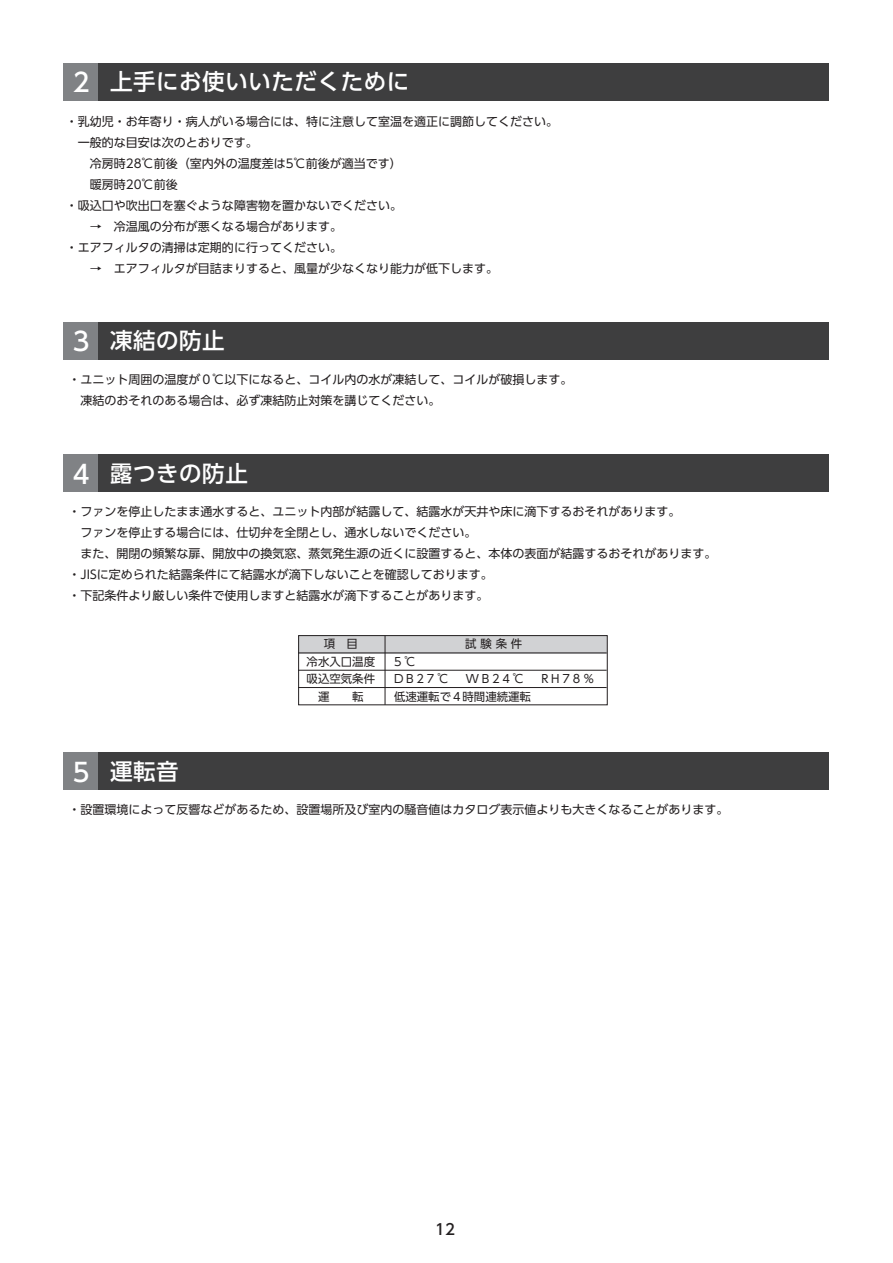
<style>
.page{position:relative;width:893px;height:1263px;background:#fff}
.page>*{position:absolute;margin:0;border:0;box-sizing:border-box;transform-origin:0 0}
.t1{font:500 22.5px "UD Shin Go Pro";letter-spacing:.025em;color:#fff}
.t2{font:500 15px "UD Shin Go Pro";color:#231f20}
.t3{font:12px/21px "UD Shin Go Pro";color:#231f20}
.t4{font:11.4px "UD Shin Go Pro";color:#231f20}
.s1{font-size:25.5px}
</style>
<div class="page">
<div style="left:63px;top:63px;width:765px;height:37px;background:#3e3e3f"></div>
<div style="left:63px;top:63px;width:34px;height:37px;background:#808285"></div>
<div style="left:63px;top:322px;width:765px;height:37px;background:#3e3e3f"></div>
<div style="left:63px;top:322px;width:34px;height:37px;background:#808285"></div>
<div style="left:63px;top:454px;width:765px;height:38px;background:#3e3e3f"></div>
<div style="left:63px;top:454px;width:34px;height:38px;background:#808285"></div>
<div style="left:63px;top:752px;width:765px;height:38px;background:#3e3e3f"></div>
<div style="left:63px;top:752px;width:34px;height:38px;background:#808285"></div>
<div style="left:299px;top:635px;width:308px;height:18px;background:#d1d2d4"></div>
<div style="left:298px;top:635px;width:309px;height:70px;border:1px solid #231f20"></div>
<hr style="left:298px;top:653px;width:309px;height:1px;background:#231f20">
<hr style="left:298px;top:670px;width:309px;height:1px;background:#231f20">
<hr style="left:298px;top:687px;width:309px;height:1px;background:#231f20">
<hr style="left:385px;top:636px;width:1px;height:69px;background:#231f20">
<h1 class="t1" style="left:73px;top:63px;width:338px"><span class="s1">2</span> 上手にお使いいただくために</h1>
<p class="t3" style="left:66px;top:111px;width:493px">・乳幼児・お年寄り・病人がいる場合には、特に注意して室温を適正に調節してください。</p>
<p class="t3" style="left:78px;top:132px;width:182px">一般的な目安は次のとおりです。</p>
<p class="t3" style="left:90px;top:153px;width:313px">冷房時28℃前後（室内外の温度差は5℃前後が適当です）</p>
<p class="t3" style="left:90px;top:174px;width:89px">暖房時20℃前後</p>
<p class="t3" style="left:66px;top:195px;width:337px">・吸込口や吹出口を塞ぐような障害物を置かないでください。</p>
<p class="t3" style="left:66px;top:216px;width:277px">　　→ 冷温風の分布が悪くなる場合があります。</p>
<p class="t3" style="left:66px;top:237px;width:277px">・エアフィルタの清掃は定期的に行ってください。</p>
<p class="t3" style="left:66px;top:258px;width:433px">　　→ エアフィルタが目詰まりすると、風量が少なくなり能力が低下します。</p>
<h1 class="t1" style="left:73px;top:323px;width:153px"><span class="s1">3</span> 凍結の防止</h1>
<p class="t3" style="left:69px;top:369px;width:506px">・ユニット周囲の温度が０℃以下になると、コイル内の水が凍結して、コイルが破損します。　凍結のおそれのある場合は、必ず凍結防止対策を講じてください。</p>
<h1 class="t1" style="left:73px;top:455px;width:177px"><span class="s1">4</span> 露つきの防止</h1>
<p class="t3" style="left:69px;top:501px;width:650px">・ファンを停止したまま通水すると、ユニット内部が結露して、結露水が天井や床に滴下するおそれがあります。<br>　ファンを停止する場合には、仕切弁を全閉とし、通水しないでください。<br>　また、開閉の頻繁な扉、開放中の換気窓、蒸気発生源の近くに設置すると、本体の表面が結露するおそれがあります。・JISに定められた結露条件にて結露水が滴下しないことを確認しております。<br>・下記条件より厳しい条件で使用しますと結露水が滴下することがあります。</p>
<p class="t4" style="left:324px;top:634px;width:36px">項　目</p>
<p class="t4" style="left:465px;top:634px;width:59px">試 験 条 件</p>
<p class="t4" style="left:307px;top:652px;width:70px">冷水入口温度</p>
<p class="t4" style="left:394px;top:652px;width:23px">5℃</p>
<p class="t4" style="left:307px;top:669px;width:70px">吸込空気条件</p>
<p class="t4" style="left:394px;top:669px;width:56px">DB27℃</p>
<p class="t4" style="left:466px;top:669px;width:60px">WB24℃</p>
<p class="t4" style="left:541px;top:669px;width:55px">RH78％</p>
<p class="t4" style="left:318px;top:687px;width:13px">運</p>
<p class="t4" style="left:352px;top:687px;width:13px">転</p>
<p class="t4" style="left:394px;top:687px;width:139px">低速運転で４時間連続運転</p>
<h1 class="t1" style="left:68px;top:753px;width:112px"><span class="s1">５</span> 運転音</h1>
<p class="t3" style="left:69px;top:798px;width:662px">・設置環境によって反響などがあるため、設置場所及び室内の騒音値はカタログ表示値よりも大きくなることがあります。</p>
<p class="t2" style="left:435px;top:1217px;width:21px">12</p>
</div>
